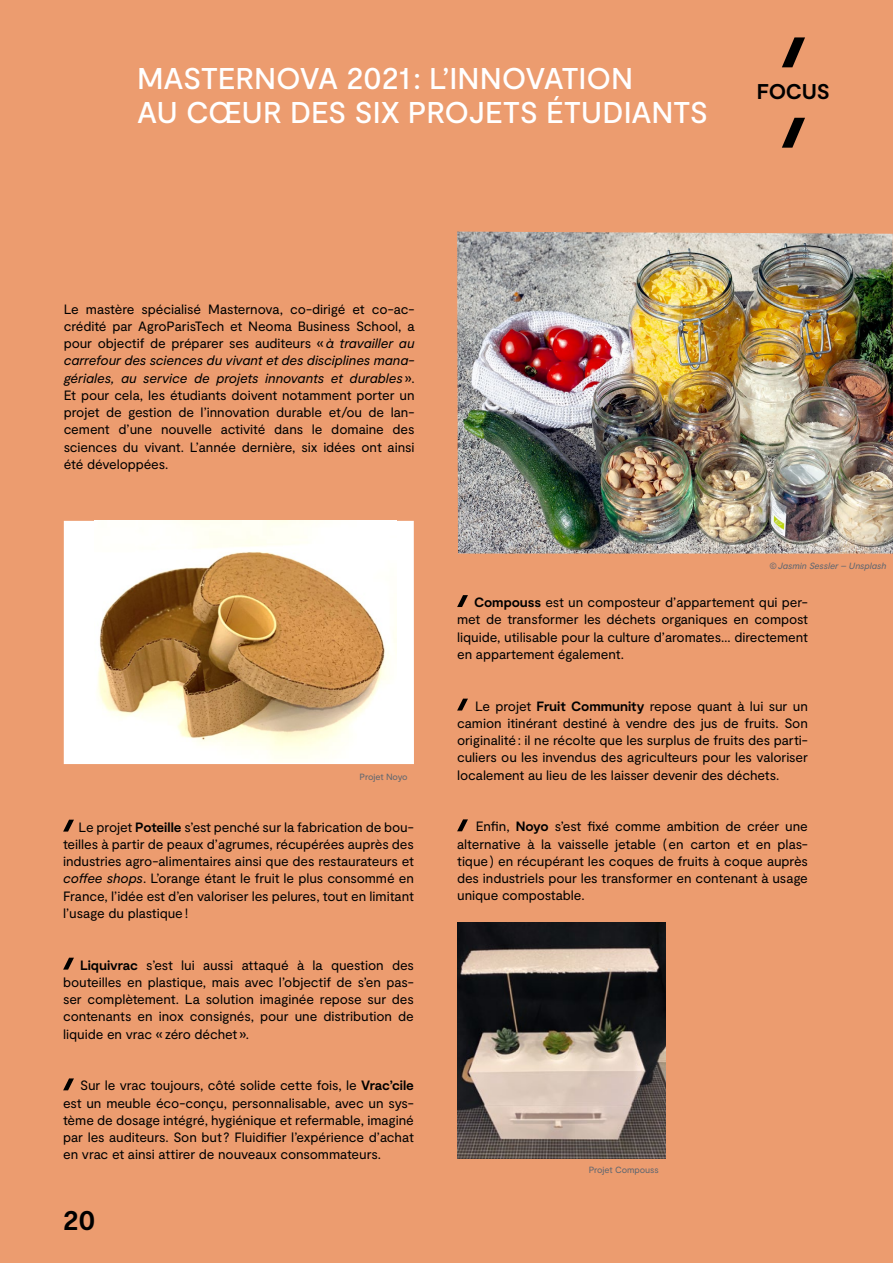
<style>
.page{position:relative;width:893px;height:1263px;background:#ec9c6f}
.page>*{position:absolute;margin:0;border:0;box-sizing:border-box;transform-origin:0 0}
.t1{font:500 30px "Moderat";letter-spacing:-.005em;color:#fff}
.t2{font:700 27px "Moderat";color:#000}
.t3{font:700 21.3px "Moderat";letter-spacing:-.01em;color:#000}
.t4{font:13.5px/17.2px "Moderat";letter-spacing:-.005em;color:#000;text-align:justify}
.t5{font:9px "Moderat";letter-spacing:-.01em;color:#5d666f}
.t6{font:italic 9px "Moderat";letter-spacing:-.005em;color:#5d666f}
.s1{font-style:italic}
.s2{font-weight:700}
</style>
<div class="page">
<img style="left:457px;top:232px;width:436px;height:321px">
<svg style="left:782px;top:37px;width:23px;height:30px"></svg>
<svg style="left:782px;top:118px;width:23px;height:30px"></svg>
<svg style="left:457px;top:595px;width:11px;height:12px"></svg>
<svg style="left:457px;top:699px;width:11px;height:11px"></svg>
<svg style="left:457px;top:819px;width:11px;height:12px"></svg>
<svg style="left:63px;top:820px;width:11px;height:11px"></svg>
<svg style="left:63px;top:958px;width:11px;height:11px"></svg>
<svg style="left:63px;top:1078px;width:11px;height:12px"></svg>
<div style="left:64px;top:521px;width:350px;height:243px;background:#fff"></div>
<img style="left:97px;top:521px;width:300px;height:241px">
<img style="left:457px;top:923px;width:208px;height:236px">
<p class="t1" style="left:137px;top:61px;width:498px">MASTERNOVA 2021: L’INNOVATION</p>
<p class="t1" style="left:137px;top:95px;width:573px">AU CŒUR DES SIX PROJETS ÉTUDIANTS</p>
<p class="t3" style="left:757px;top:79px;width:74px">FOCUS</p>
<p class="t4" style="left:64px;top:301px;width:352px">Le mastère spécialisé Masternova, co-dirigé et co-ac&shy;crédité par AgroParisTech et Neoma Business School, a pour objectif de préparer ses auditeurs «<span class="s1">à travailler au carrefour des sciences du vivant et des disciplines mana&shy;gériales, au service de projets innovants et durables</span> ».<br>Et pour cela, les étudiants doivent notamment porter un projet de gestion de l’innovation durable et/ou de lan&shy;cement d’une nouvelle activité dans le domaine des sciences du vivant. L’année dernière, six idées ont ainsi été développées.</p>
<p class="t6" style="left:769px;top:561px;width:119px">©Jasmin Sessler – Unsplash</p>
<p class="t5" style="left:360px;top:771px;width:50px">Projet Noyo</p>
<p class="t4" style="left:63px;top:819px;width:352px;text-indent:15px">Le projet <span class="s2">Poteille</span> s’est penché sur la fabrication de bou&shy;teilles à partir de peaux d’agrumes, récupérées auprès des industries agro-alimentaires ainsi que des restaurateurs et <span class="s1">coffee shops</span>. L’orange étant le fruit le plus consommé en France, l’idée est d’en valoriser les pelures, tout en limitant l’usage du plastique !</p>
<p class="t4" style="left:63px;top:957px;width:352px;text-indent:17px"><span class="s2">Liquivrac</span> s’est lui aussi attaqué à la question des bouteilles en plastique, mais avec l’objectif de s’en pas&shy;ser complètement. La solution imaginée repose sur des contenants en inox consignés, pour une distribution de liquide en vrac « zéro déchet ».</p>
<p class="t4" style="left:63px;top:1077px;width:352px;text-indent:17px">Sur le vrac toujours, côté solide cette fois, le <span class="s2">Vrac’cile </span>est un meuble éco-conçu, personnalisable, avec un sys&shy;tème de dosage intégré, hygiénique et refermable, imaginé par les auditeurs. Son but ? Fluidifier l’expérience d’achat en vrac et ainsi attirer de nouveaux consommateurs.</p>
<p class="t2" style="left:63px;top:1204px;width:34px">20</p>
<p class="t4" style="left:457px;top:594px;width:352px;text-indent:17px"><span class="s2">Compouss</span> est un composteur d’appartement qui per&shy;met de transformer les déchets organiques en compost liquide, utilisable pour la culture d’aromates… directement en appartement également.</p>
<p class="t4" style="left:457px;top:698px;width:352px;text-indent:18px">Le projet <span class="s2">Fruit Community</span> repose quant à lui sur un camion itinérant destiné à vendre des jus de fruits. Son originalité: il ne récolte que les surplus de fruits des parti&shy;culiers ou les invendus des agriculteurs pour les valoriser localement au lieu de les laisser devenir des déchets.</p>
<p class="t4" style="left:457px;top:818px;width:352px;text-indent:19px">Enfin, <span class="s2">Noyo</span> s’est fixé comme ambition de créer une alternative à la vaisselle jetable ( en carton et en plas&shy;tique ) en récupérant les coques de fruits à coque auprès des industriels pour les transformer en contenant à usage unique compostable.</p>
<p class="t5" style="left:589px;top:1164px;width:72px">Projet Compouss</p>
</div>
